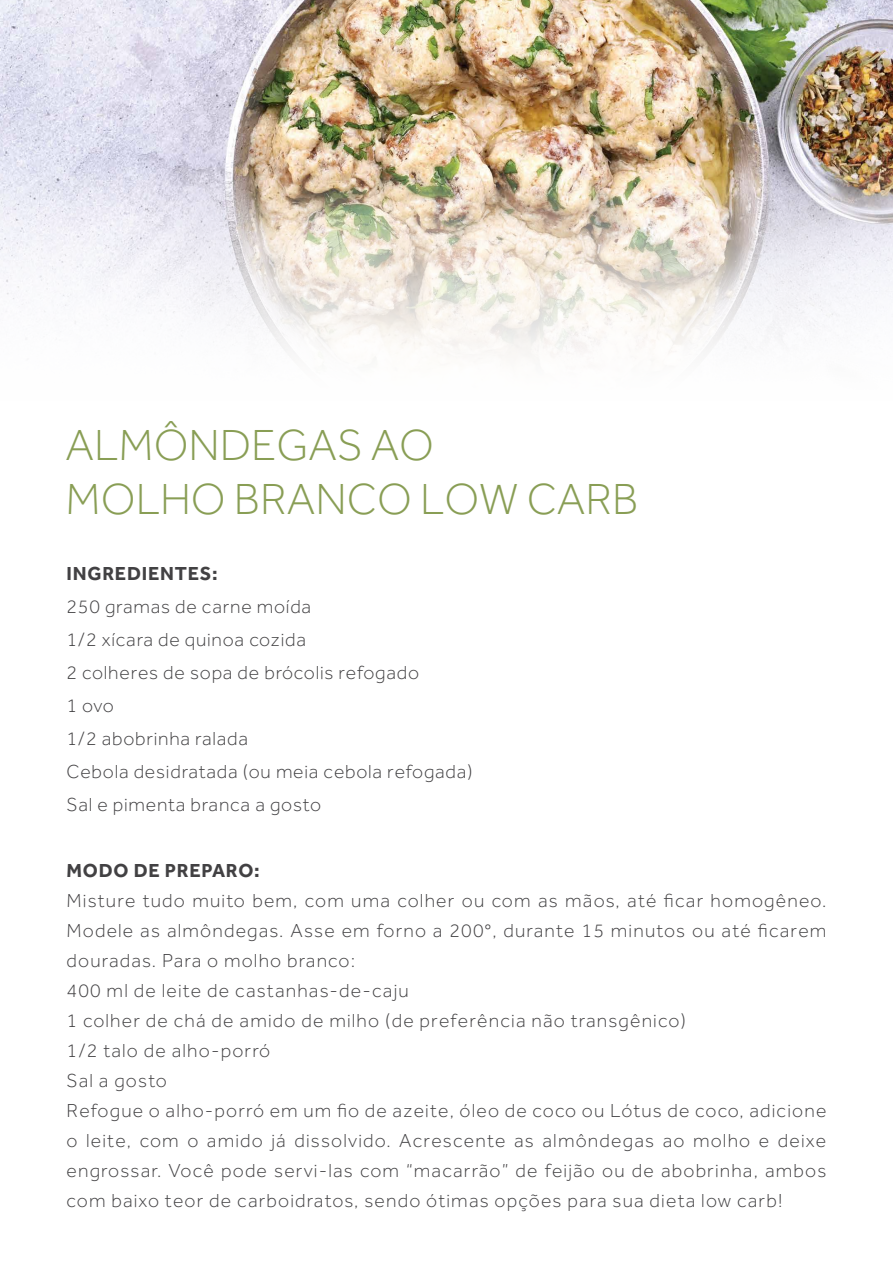
<style>
.page{position:relative;width:893px;height:1263px;background:#fff}
.page>*{position:absolute;margin:0;border:0;box-sizing:border-box;transform-origin:0 0}
.t1{font:300 45px/54px "Effra";color:#899e55}
.t2{font:300 19.5px/30px "Effra";letter-spacing:.06em;color:#424143}
.t3{font:300 19.5px/33px "Effra";letter-spacing:.04em;color:#424143}
.t4{font:700 19.5px "Effra";letter-spacing:.04em;color:#424143}
</style>
<div class="page">
<img style="left:0;top:0;width:893px;height:155px">
<img style="left:0;top:155px;width:893px;height:202px">
<h1 class="t1" style="left:66px;top:418px;width:574px">ALMÔNDEGAS AO<br>MOLHO BRANCO LOW CARB</h1>
<p class="t4" style="left:67px;top:561px;width:153px">INGREDIENTES:</p>
<p class="t3" style="left:67px;top:590px;width:408px">250 gramas de carne moída<br>1/2 xícara de quinoa cozida<br>2 colheres de sopa de brócolis refogado<br>1 ovo<br>1/2 abobrinha ralada<br>Cebola desidratada (ou meia cebola refogada)<br>Sal e pimenta branca a gosto</p>
<p class="t4" style="left:67px;top:858px;width:195px">MODO DE PREPARO:</p>
<p class="t2" style="left:67px;top:885px;width:761px">Misture tudo muito bem, com uma colher ou com as mãos, até ficar homogêneo.<br>Modele as almôndegas. Asse em forno a 200°, durante 15 minutos ou até ficarem douradas. Para o molho branco:<br>400 ml de leite de castanhas-de-caju<br>1 colher de chá de amido de milho (de preferência não transgênico)<br>1/2 talo de alho-porró<br>Sal a gosto<br>Refogue o alho-porró em um fio de azeite, óleo de coco ou Lótus de coco, adicione o leite, com o amido já dissolvido. Acrescente as almôndegas ao molho e deixe engrossar. Você pode servi-las com “macarrão” de feijão ou de abobrinha, ambos com baixo teor de carboidratos, sendo ótimas opções para sua dieta low carb!</p>
</div>
